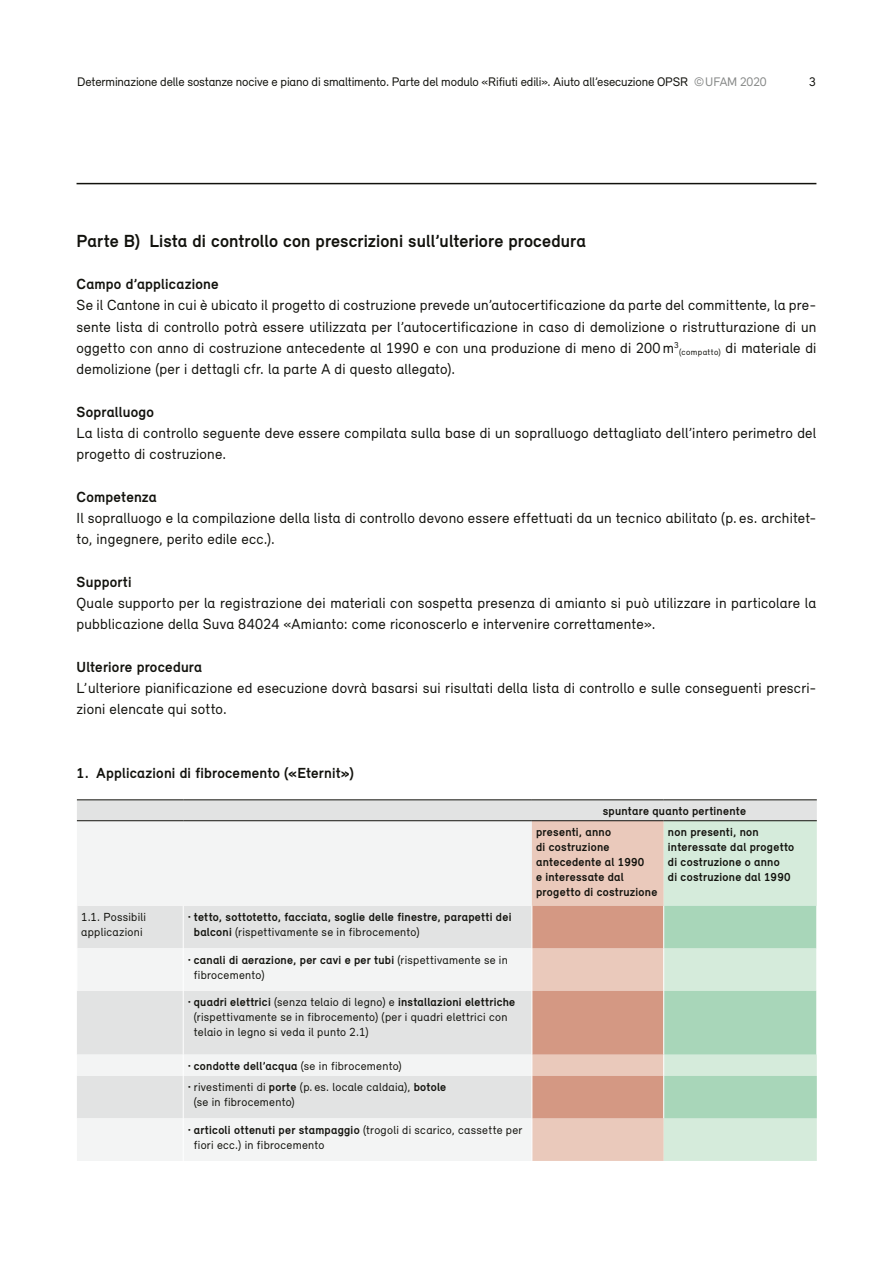
<style>
.page{position:relative;width:893px;height:1263px;background:#fff}
.page>*{position:absolute;margin:0;border:0;box-sizing:border-box;transform-origin:0 0}
._07_Titel{font:700 18px "Relevant";letter-spacing:.005em;color:#12120d}
._07_Grundtext{font:15px/21.3px "Relevant";letter-spacing:.015em;color:#12120d}
._07_Untertitel{font:700 15px "Relevant";letter-spacing:.015em;color:#12120d}
.t1{font:12.75px "Relevant";letter-spacing:-.01em;color:#12120d}
._12_Grundtext_links{font:12px/15px "Relevant";letter-spacing:.025em;color:#12120d}
._12_Tabellenkopf{font:700 12px/15px "Relevant";letter-spacing:.02em;color:#12120d}
.s1{color:#878988}
.s2{font-weight:400}
.s3{font-weight:700}
</style>
<div class="page">
<hr style="left:77px;top:183px;width:739px;height:1px;background:#12120d">
<div style="left:77px;top:800px;width:740px;height:20px;background:#e2e3e3"></div>
<svg style="left:77px;top:821px;width:454px;height:340px;fill:#f3f4f4"></svg>
<hr style="left:77px;top:906px;width:1px;height:42px;background:#fff">
<hr style="left:77px;top:948px;width:1px;height:43px;background:#fff">
<svg style="left:183px;top:1054px;width:1px;height:22px"></svg>
<hr style="left:77px;top:799px;width:106px;height:1px;background:#12120d">
<hr style="left:183px;top:799px;width:349px;height:1px;background:#12120d">
<hr style="left:532px;top:799px;width:132px;height:1px;background:#12120d">
<hr style="left:664px;top:799px;width:153px;height:1px;background:#12120d">
<hr style="left:77px;top:820px;width:106px;height:1px;background:#12120d">
<hr style="left:183px;top:820px;width:349px;height:1px;background:#12120d">
<hr style="left:532px;top:820px;width:132px;height:1px;background:#12120d">
<hr style="left:664px;top:820px;width:153px;height:1px;background:#12120d">
<hr style="left:183px;top:1076px;width:1px;height:42px;background:#fff">
<hr style="left:183px;top:906px;width:1px;height:42px;background:#fff">
<hr style="left:183px;top:948px;width:1px;height:43px;background:#fff">
<hr style="left:183px;top:991px;width:1px;height:63px;background:#fff">
<hr style="left:183px;top:1118px;width:1px;height:43px;background:#fff">
<svg style="left:531px;top:821px;width:286px;height:340px;background:#d0ccb9"></svg>
<hr style="left:663px;top:1076px;width:1px;height:42px;background:#fff">
<p class="t1" style="left:77px;top:74px;width:691px">Determinazione delle sostanze nocive e piano di smaltimento. Parte del modulo «Rifiuti edili». Aiuto all’esecuzione OPSR <span class="s1">©UFAM 2020</span></p>
<p class="t1" style="left:809px;top:74px;width:8px">3</p>
<h2 class="_07_Titel" style="left:77px;top:230px;width:511px">Parte B) Lista di controllo con prescrizioni sull’ulteriore procedura</h2>
<h3 class="_07_Untertitel" style="left:77px;top:275px;width:144px">Campo d’applicazione</h3>
<p class="_07_Grundtext" style="left:77px;top:294px;width:741px;text-align:justify">Se il Cantone in cui è ubicato il progetto di costruzione prevede un’autocertificazione da parte del committente, la pre&shy;sente lista di controllo potrà essere utilizzata per l’autocertificazione in caso di demolizione o ristrutturazione di un oggetto con anno di costruzione antecedente al 1990 e con una produzione di meno di 200m<sup>3</sup><sub>(compatto)</sub> di materiale di demolizione (per i dettagli cfr. la parte A di questo allegato).</p>
<h3 class="_07_Untertitel" style="left:77px;top:402px;width:79px">Sopralluogo</h3>
<p class="_07_Grundtext" style="left:77px;top:422px;width:741px">La lista di controllo seguente deve essere compilata sulla base di un sopralluogo dettagliato dell’intero perimetro del progetto di costruzione.</p>
<h3 class="_07_Untertitel" style="left:77px;top:488px;width:82px">Competenza</h3>
<p class="_07_Grundtext" style="left:77px;top:507px;width:741px">Il sopralluogo e la compilazione della lista di controllo devono essere effettuati da un tecnico abilitato (p. es. architet&shy;to, ingegnere, perito edile ecc.).</p>
<h3 class="_07_Untertitel" style="left:77px;top:573px;width:57px">Supporti</h3>
<p class="_07_Grundtext" style="left:77px;top:592px;width:741px">Quale supporto per la registrazione dei materiali con sospetta presenza di amianto si può utilizzare in particolare la pubblicazione della Suva 84024 «Amianto: come riconoscerlo e intervenire correttamente».</p>
<h3 class="_07_Untertitel" style="left:77px;top:658px;width:127px">Ulteriore procedura</h3>
<p class="_07_Grundtext" style="left:77px;top:677px;width:741px">L’ulteriore pianificazione ed esecuzione dovrà basarsi sui risultati della lista di controllo e sulle conseguenti prescri&shy;zioni elencate qui sotto.</p>
<h3 class="_07_Untertitel" style="left:77px;top:764px;width:279px">1. Applicazioni di fibrocemento («Eternit»)</h3>
<p class="_12_Grundtext_links" style="left:81px;top:909px;width:67px">1.1. Possibili applicazioni</p>
<p class="_12_Tabellenkopf" style="left:194px;top:910px;width:319px;text-indent:-6px"><span class="s2">•</span> tetto, sottotetto, facciata, soglie delle finestre, parapetti dei balconi <span class="s2">(rispettivamente se in fibrocemento)</span></p>
<p class="_12_Grundtext_links" style="left:194px;top:952px;width:315px;text-indent:-6px">• <span class="s3">canali di aerazione, per cavi e per tubi</span> (rispettivamente se in fibrocemento)</p>
<p class="_12_Grundtext_links" style="left:194px;top:995px;width:323px;text-indent:-6px">• <span class="s3">quadri elettrici</span> (senza telaio di legno) e <span class="s3">installazioni elettriche </span>(rispettivamente se in fibrocemento) (per i quadri elettrici con telaio in legno si veda il punto 2.1)</p>
<p class="_12_Grundtext_links" style="left:187px;top:1058px;width:216px">• <span class="s3">condotte dell’acqua</span> (se in fibrocemento)</p>
<p class="_12_Grundtext_links" style="left:194px;top:1080px;width:254px;text-indent:-6px">• rivestimenti di <span class="s3">porte</span> (p. es. locale caldaia), <span class="s3">botole </span>(se in fibrocemento)</p>
<p class="_12_Grundtext_links" style="left:194px;top:1122px;width:330px;text-indent:-6px">• <span class="s3">articoli ottenuti per stampaggio</span> (trogoli di scarico, cassette per fiori ecc.) in fibrocemento</p>
<p class="_12_Tabellenkopf" style="left:603px;top:803px;width:145px">spuntare quanto pertinente</p>
<p class="_12_Tabellenkopf" style="left:536px;top:824px;width:123px">presenti, anno<br>di costruzione antecedente al 1990<br>e interessate dal progetto di costruzione</p>
<p class="_12_Tabellenkopf" style="left:668px;top:824px;width:128px">non presenti, non interessate dal progetto di costruzione o anno<br>di costruzione dal 1990</p>
</div>
